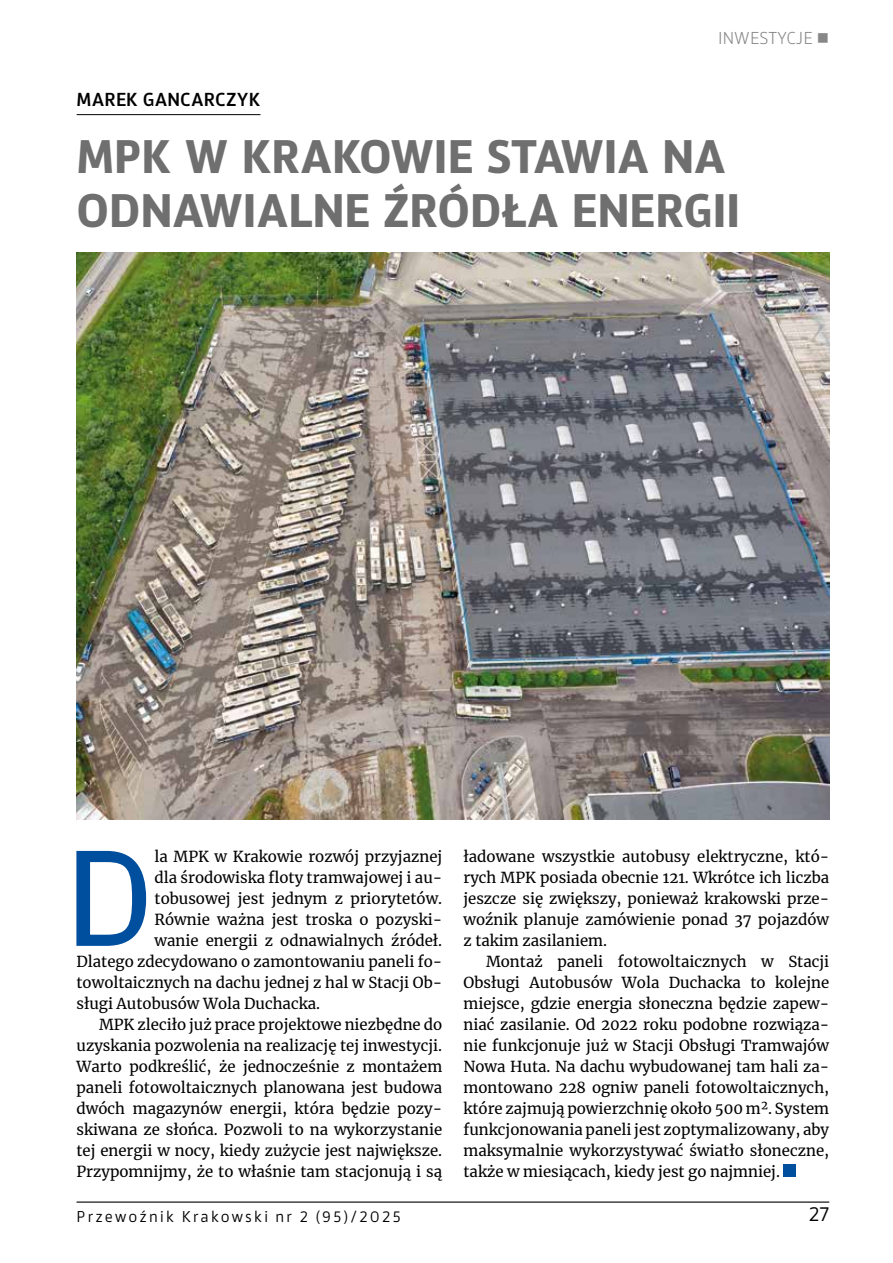
<style>
.page{position:relative;width:893px;height:1263px;background:#fff}
.page>*{position:absolute;margin:0;border:0;box-sizing:border-box;transform-origin:0 0}
.t1{font:500 130.05px "Akwe Pro";color:#004f9f}
.t2{font:700 45px/54px "Akwe Pro";letter-spacing:-.005em;color:#706f6f}
.t3{font:19.5px "Akwe Pro";color:#000}
.t4{font:600 18px "Akwe Pro";letter-spacing:.005em;color:#000}
.t5{font:300 16.5px "Akwe Pro";letter-spacing:-.01em;color:#878787}
.t6{font:15px/21px "Merriweather";color:#000;text-align:justify}
.t7{font:15px "Akwe Pro";letter-spacing:.14em;color:#000}
</style>
<div class="page">
<hr style="left:77px;top:114px;width:183px;height:1px;background:#000">
<div style="left:783px;top:1164px;width:13px;height:13px;background:#004f9f"></div>
<img style="left:77px;top:253px;width:752px;height:567px">
<hr style="left:77px;top:1201px;width:752px;height:2px;background:#000">
<p class="t5" style="left:718px;top:26px;width:113px">INWESTYCJE ■</p>
<p class="t4" style="left:77px;top:85px;width:185px">MAREK GANCARCZYK</p>
<h2 class="t2" style="left:77px;top:126px;width:665px">MPK W KRAKOWIE STAWIA NA<br>ODNAWIALNE ŹRÓDŁA ENERGII</h2>
<h1 class="t1" style="left:65px;top:799px;width:91px">D</h1>
<p class="t6" style="left:155px;top:845px;width:289px">la MPK w Krakowie rozwój przyjaznej</p>
<p class="t6" style="left:155px;top:866px;width:289px">dla środowiska floty tramwajowej i au-</p>
<p class="t6" style="left:155px;top:887px;width:289px">tobusowej jest jednym z priorytetów.</p>
<p class="t6" style="left:155px;top:908px;width:289px">Równie ważna jest troska o pozyski-</p>
<p class="t6" style="left:155px;top:929px;width:289px">wanie energii z odnawialnych źródeł.</p>
<p class="t6" style="left:77px;top:950px;width:367px">Dlatego zdecydowano o zamontowaniu paneli fo-</p>
<p class="t6" style="left:77px;top:971px;width:367px">towoltaicznych na dachu jednej z hal w Stacji Ob-</p>
<p class="t6" style="left:77px;top:992px;width:245px">sługi Autobusów Wola Duchacka.</p>
<p class="t6" style="left:99px;top:1013px;width:345px">MPK zleciło już prace projektowe niezbędne do</p>
<p class="t6" style="left:77px;top:1034px;width:367px">uzyskania pozwolenia na realizację tej inwestycji.</p>
<p class="t6" style="left:77px;top:1055px;width:367px">Warto podkreślić, że jednocześnie z montażem</p>
<p class="t6" style="left:77px;top:1076px;width:367px">paneli fotowoltaicznych planowana jest budowa</p>
<p class="t6" style="left:77px;top:1097px;width:367px">dwóch magazynów energii, która będzie pozy-</p>
<p class="t6" style="left:77px;top:1118px;width:367px">skiwana ze słońca. Pozwoli to na wykorzystanie</p>
<p class="t6" style="left:77px;top:1139px;width:367px">tej energii w nocy, kiedy zużycie jest największe.</p>
<p class="t6" style="left:77px;top:1160px;width:367px">Przypomnijmy, że to właśnie tam stacjonują i są</p>
<p class="t6" style="left:463px;top:845px;width:367px">ładowane wszystkie autobusy elektryczne, któ&shy;rych MPK posiada obecnie 121. Wkrótce ich liczba jeszcze się zwiększy, ponieważ krakowski prze&shy;woźnik planuje zamówienie ponad 37 pojazdów z takim zasilaniem.</p>
<p class="t6" style="left:463px;top:950px;width:367px;text-indent:22px">Montaż paneli fotowoltaicznych w Stacji Obsługi Autobusów Wola Duchacka to kolejne miejsce, gdzie energia słoneczna będzie zapew&shy;niać zasilanie. Od 2022 roku podobne rozwiąza&shy;nie funkcjonuje już w Stacji Obsługi Tramwajów Nowa Huta. Na dachu wybudowanej tam hali za&shy;montowano 228 ogniw paneli fotowoltaicznych, które zajmują powierzchnię około 500 m². System funkcjonowania paneli jest zoptymalizowany, aby maksymalnie wykorzystywać światło słoneczne, także w miesiącach, kiedy jest go najmniej.</p>
<p class="t7" style="left:77px;top:1205px;width:326px">Przewoźnik Krakowski nr 2 (95)/2025</p>
<h3 class="t3" style="left:809px;top:1200px;width:22px">27</h3>
</div>
